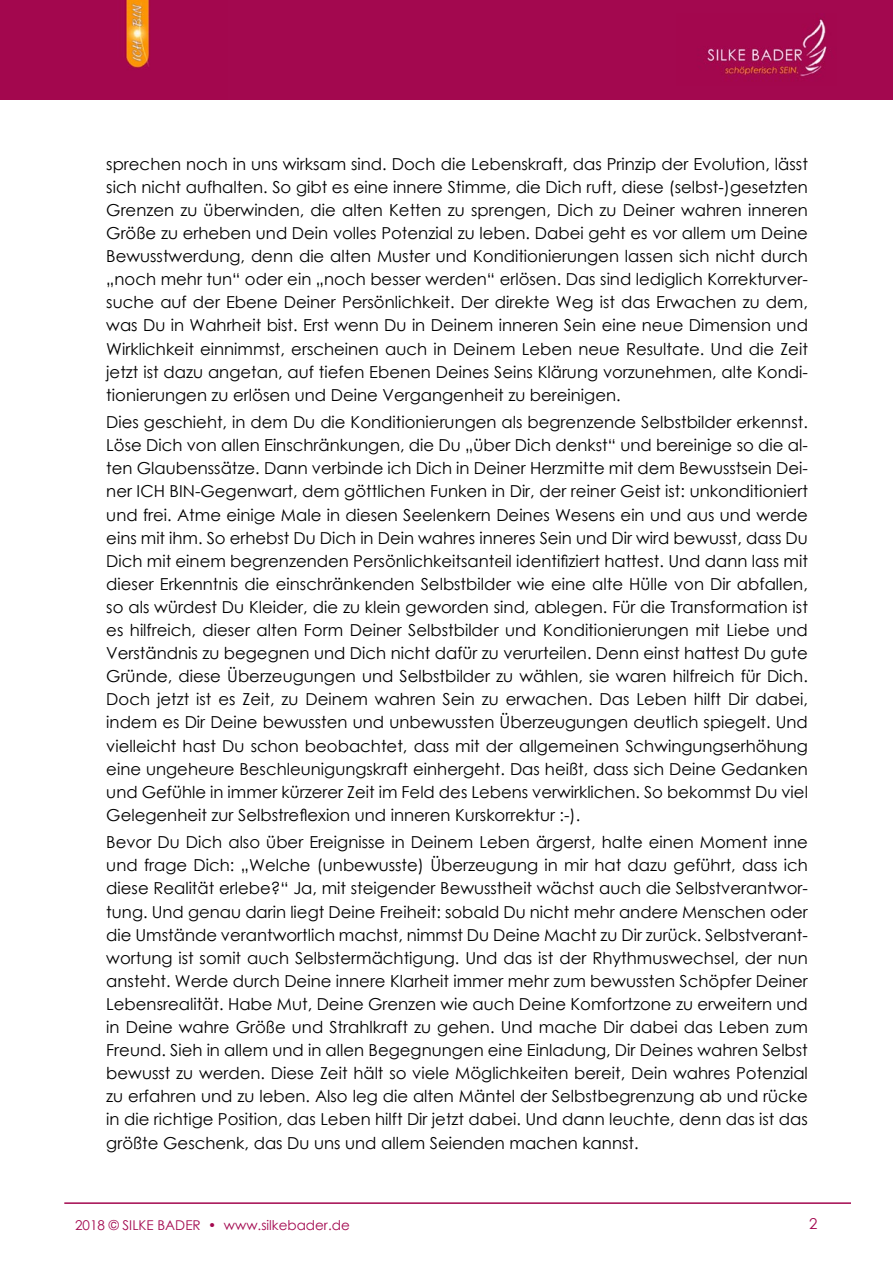
<style>
.page{position:relative;width:893px;height:1263px;background:#fff}
.page>*{position:absolute;margin:0;border:0;box-sizing:border-box;transform-origin:0 0}
.t1{font:16.5px/23.1px "Century Gothic";color:#000;text-align:justify}
.t2{font:15px "Century Gothic";color:#a3084f}
.t3{font:13.5px "Century Gothic";color:#a3084f}
</style>
<div class="page">
<hr style="left:64px;top:1202px;width:787px;height:2px;background:#a3084f">
<div style="left:200px;top:0;width:693px;height:100px;background:#a3084f"></div>
<img style="left:0;top:0;width:200px;height:100px">
<img style="left:706px;top:18px;width:122px;height:60px">
<p class="t1" style="left:106px;top:152px;width:703px">sprechen noch in uns wirksam sind. Doch die Lebenskraft, das Prinzip der Evolution, lässt sich nicht aufhalten. So gibt es eine innere Stimme, die Dich ruft, diese (selbst-)gesetzten Grenzen zu überwinden, die alten Ketten zu sprengen, Dich zu Deiner wahren inneren Größe zu erheben und Dein volles Potenzial zu leben. Dabei geht es vor allem um Deine Bewusstwerdung, denn die alten Muster und Konditionierungen lassen sich nicht durch „noch mehr tun“ oder ein „noch besser werden“ erlösen. Das sind lediglich Korrekturver&shy;suche auf der Ebene Deiner Persönlichkeit. Der direkte Weg ist das Erwachen zu dem, was Du in Wahrheit bist. Erst wenn Du in Deinem inneren Sein eine neue Dimension und Wirklichkeit einnimmst, erscheinen auch in Deinem Leben neue Resultate. Und die Zeit jetzt ist dazu angetan, auf tiefen Ebenen Deines Seins Klärung vorzunehmen, alte Kondi&shy;tionierungen zu erlösen und Deine Vergangenheit zu bereinigen.</p>
<p class="t1" style="left:106px;top:410px;width:703px">Dies geschieht, in dem Du die Konditionierungen als begrenzende Selbstbilder erkennst.<br>Löse Dich von allen Einschränkungen, die Du „über Dich denkst“ und bereinige so die al&shy;ten Glaubenssätze. Dann verbinde ich Dich in Deiner Herzmitte mit dem Bewusstsein Dei&shy;ner ICH BIN-Gegenwart, dem göttlichen Funken in Dir, der reiner Geist ist: unkonditioniert und frei. Atme einige Male in diesen Seelenkern Deines Wesens ein und aus und werde eins mit ihm. So erhebst Du Dich in Dein wahres inneres Sein und Dir wird bewusst, dass Du Dich mit einem begrenzenden Persönlichkeitsanteil identifiziert hattest. Und dann lass mit dieser Erkenntnis die einschränkenden Selbstbilder wie eine alte Hülle von Dir abfallen, so als würdest Du Kleider, die zu klein geworden sind, ablegen. Für die Transformation ist es hilfreich, dieser alten Form Deiner Selbstbilder und Konditionierungen mit Liebe und Verständnis zu begegnen und Dich nicht dafür zu verurteilen. Denn einst hattest Du gute Gründe, diese Überzeugungen und Selbstbilder zu wählen, sie waren hilfreich für Dich.<br>Doch jetzt ist es Zeit, zu Deinem wahren Sein zu erwachen. Das Leben hilft Dir dabei, indem es Dir Deine bewussten und unbewussten Überzeugungen deutlich spiegelt. Und vielleicht hast Du schon beobachtet, dass mit der allgemeinen Schwingungserhöhung eine ungeheure Beschleunigungskraft einhergeht. Das heißt, dass sich Deine Gedanken und Gefühle in immer kürzerer Zeit im Feld des Lebens verwirklichen. So bekommst Du viel Gelegenheit zur Selbstreflexion und inneren Kurskorrektur :-).</p>
<p class="t1" style="left:106px;top:830px;width:703px">Bevor Du Dich also über Ereignisse in Deinem Leben ärgerst, halte einen Moment inne und frage Dich: „Welche (unbewusste) Überzeugung in mir hat dazu geführt, dass ich diese Realität erlebe?“ Ja, mit steigender Bewusstheit wächst auch die Selbstverantwor&shy;tung. Und genau darin liegt Deine Freiheit: sobald Du nicht mehr andere Menschen oder die Umstände verantwortlich machst, nimmst Du Deine Macht zu Dir zurück. Selbstverant&shy;wortung ist somit auch Selbstermächtigung. Und das ist der Rhythmuswechsel, der nun ansteht. Werde durch Deine innere Klarheit immer mehr zum bewussten Schöpfer Deiner Lebensrealität. Habe Mut, Deine Grenzen wie auch Deine Komfortzone zu erweitern und in Deine wahre Größe und Strahlkraft zu gehen. Und mache Dir dabei das Leben zum Freund. Sieh in allem und in allen Begegnungen eine Einladung, Dir Deines wahren Selbst bewusst zu werden. Diese Zeit hält so viele Möglichkeiten bereit, Dein wahres Potenzial zu erfahren und zu leben. Also leg die alten Mäntel der Selbstbegrenzung ab und rücke in die richtige Position, das Leben hilft Dir jetzt dabei. Und dann leuchte, denn das ist das größte Geschenk, das Du uns und allem Seienden machen kannst.</p>
<p class="t3" style="left:75px;top:1216px;width:276px">2018 © SILKE BADER • www.silkebader.de</p>
<p class="t2" style="left:809px;top:1213px;width:10px">2</p>
</div>
